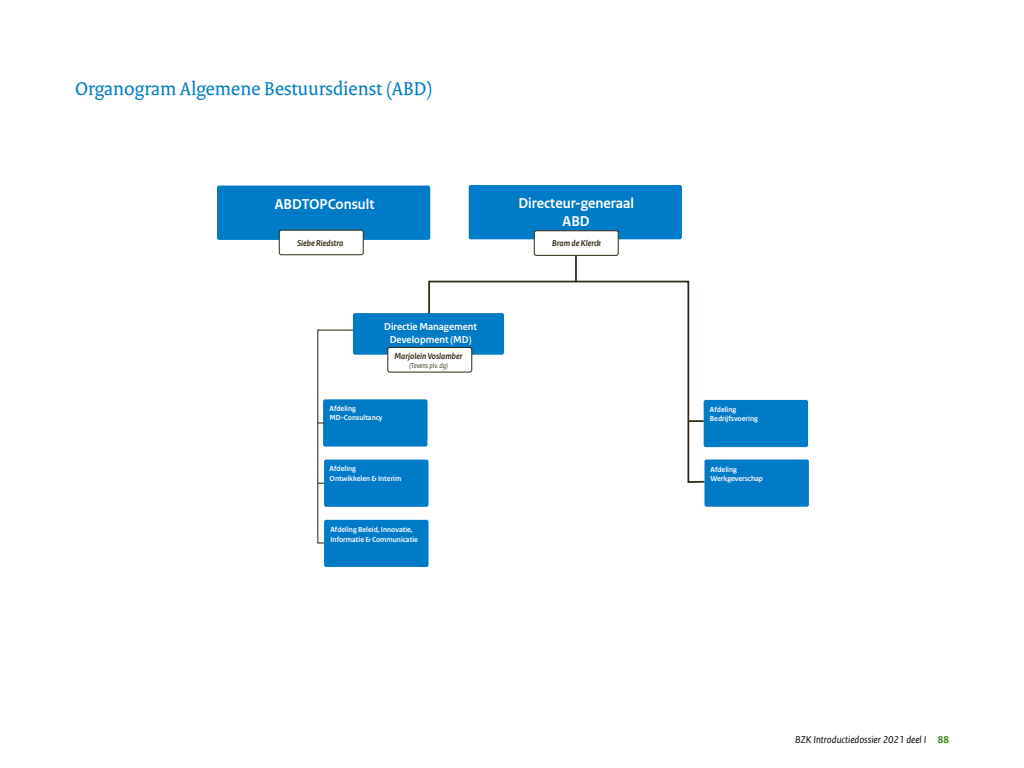
<style>
.page{position:relative;width:1024px;height:768px;background:#fff}
.page>*{position:absolute;margin:0;border:0;box-sizing:border-box;transform-origin:0 0}
.Infographics_Infographic_kop{font:20px "Rijksoverheid Serif";color:#007bc7}
.t1{font:700 15.1px/18.1px "Rijksoverheid Sans Heading";color:#fff;text-align:center}
.t2{font:700 10.5px/12.6px "Rijksoverheid Sans Heading";color:#fff;text-align:center}
.t3{font:italic 10.5px "Rijksoverheid Sans Text";color:#000}
.t4{font:italic 700 8.9px "Rijksoverheid Sans Heading";color:#2f2912}
.t5{font:700 7.7px/9.2px "Rijksoverheid Sans Heading";color:#fff}
.t6{font:italic 7.5px "Rijksoverheid Sans Heading";color:#2f2912}
.s1{font-weight:700;font-style:normal;color:#39870c}
</style>
<div class="page">
<div style="left:469px;top:185px;width:213px;height:54px;background:#007bc7;border-radius:2px"></div>
<hr style="left:575px;top:239px;width:2px;height:43px;background:#2f2912">
<svg style="left:427px;top:280px;width:279px;height:203px"></svg>
<div style="left:353px;top:313px;width:151px;height:42px;background:#007bc7;border-radius:2px"></div>
<div style="left:704px;top:400px;width:104px;height:47px;background:#007bc7;border-radius:2px"></div>
<div style="left:704px;top:460px;width:105px;height:47px;background:#007bc7;border-radius:2px"></div>
<div style="left:217px;top:186px;width:213px;height:54px;background:#007bc7;border-radius:2px"></div>
<svg style="left:688px;top:420px;width:16px;height:2px"></svg>
<div style="left:388px;top:347px;width:84px;height:25px;background:#fff;border-radius:2px"></div>
<div style="left:388px;top:347px;width:84px;height:25px;border:1px solid #2f2912;border-radius:2px"></div>
<div style="left:534px;top:231px;width:84px;height:24px;background:#fff;border-radius:2px"></div>
<div style="left:534px;top:231px;width:84px;height:25px;border:1px solid #2f2912;border-radius:2px"></div>
<div style="left:279px;top:230px;width:84px;height:25px;background:#fff;border-radius:2px"></div>
<div style="left:279px;top:230px;width:84px;height:25px;border:1px solid #2f2912;border-radius:2px"></div>
<div style="left:323px;top:399px;width:105px;height:48px;background:#007bc7;border-radius:2px"></div>
<div style="left:324px;top:460px;width:105px;height:47px;background:#007bc7;border-radius:2px"></div>
<div style="left:324px;top:520px;width:105px;height:47px;background:#007bc7;border-radius:2px"></div>
<svg style="left:317px;top:329px;width:37px;height:215px"></svg>
<h3 class="Infographics_Infographic_kop" style="left:75px;top:76px;width:359px">Organogram Algemene Bestuursdienst (ABD)</h3>
<p class="t1" style="left:275px;top:195px;width:101px">ABDTOPConsult</p>
<p class="t4" style="left:297px;top:239px;width:47px">Siebe Riedstra</p>
<p class="t2" style="left:384px;top:320px;width:94px">Directie Management<br>Development (MD)</p>
<p class="t4" style="left:395px;top:351px;width:69px">Marjolein Voslamber</p>
<p class="t6" style="left:409px;top:362px;width:40px">(Tevens plv. dg)</p>
<p class="t5" style="left:330px;top:404px;width:54px">Afdeling<br>MD-Consultancy</p>
<p class="t5" style="left:330px;top:464px;width:73px">Afdeling<br>Ontwikkelen &amp; Interim</p>
<p class="t5" style="left:330px;top:525px;width:89px">Afdeling Beleid, Innovatie,<br>Informatie &amp; Communicatie</p>
<p class="t1" style="left:518px;top:195px;width:117px">Directeur-generaal<br>ABD</p>
<p class="t4" style="left:552px;top:238px;width:50px">Bram de Klerck</p>
<p class="t5" style="left:710px;top:405px;width:50px">Afdeling<br>Bedrijfsvoering</p>
<p class="t5" style="left:711px;top:465px;width:54px">Afdeling<br>Werkgeverschap</p>
<h3 class="t3" style="left:795px;top:733px;width:155px">BZK Introductiedossier 2021 deel I <span class="s1">88</span></h3>
</div>
